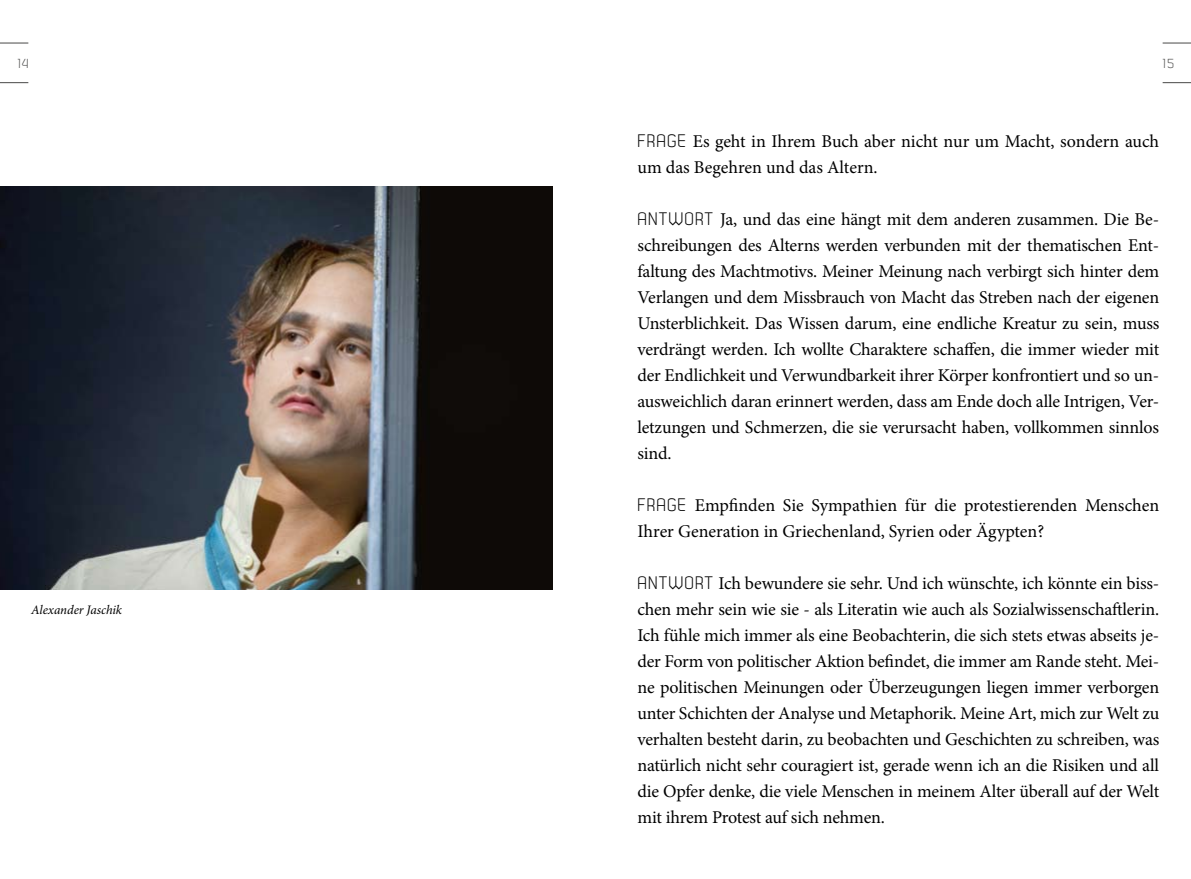
<style>
.page{position:relative;width:1191px;height:879px;background:#fff}
.page>*{position:absolute;margin:0;border:0;box-sizing:border-box;transform-origin:0 0}
.t1{font:18px/26px "Minion Pro";letter-spacing:-.005em;color:#000}
.t2{font:italic 13px "Minion Pro";letter-spacing:-.005em;color:#000}
.t3{font:13px "Dekar Special";color:#494948}
.s1{font-family:"Dekar Special"}
</style>
<div class="page">
<svg style="left:1162px;top:82px;width:29px;height:1px"></svg>
<svg style="left:1162px;top:43px;width:29px;height:1px"></svg>
<img style="left:0;top:187px;width:553px;height:402px">
<svg style="left:0;top:43px;width:28px;height:1px"></svg>
<svg style="left:0;top:82px;width:28px;height:1px"></svg>
<p class="t3" style="left:17px;top:57px;width:13px">14</p>
<p class="t2" style="left:31px;top:601px;width:92px">Alexander Jaschik</p>
<p class="t3" style="left:1162px;top:57px;width:13px">15</p>
<p class="t1" style="left:637px;top:128px;width:523px"><span class="s1">FRAG E</span> Es geht in Ihrem Buch aber nicht nur um Macht, sondern auch um das Begehren und das Altern.</p>
<p class="t1" style="left:637px;top:206px;width:523px;text-align:justify"><span class="s1">ANTW ORT</span> Ja, und das eine hängt mit dem anderen zusammen. Die Be&shy;schreibungen des Alterns werden verbunden mit der thematischen Ent&shy;faltung des Machtmotivs. Meiner Meinung nach verbirgt sich hinter dem Verlangen und dem Missbrauch von Macht das Streben nach der eigenen Unsterblichkeit. Das Wissen darum, eine endliche Kreatur zu sein, muss verdrängt werden. Ich wollte Charaktere schaffen, die immer wieder mit der Endlichkeit und Verwundbarkeit ihrer Körper konfrontiert und so un&shy;ausweichlich daran erinnert werden, dass am Ende doch alle Intrigen, Ver&shy;letzungen und Schmerzen, die sie verursacht haben, vollkommen sinnlos sind.</p>
<p class="t1" style="left:637px;top:492px;width:523px"><span class="s1">FRAG E</span> Empfinden Sie Sympathien für die protestierenden Menschen<br>Ihrer Generation in Griechenland, Syrien oder Ägypten?</p>
<p class="t1" style="left:637px;top:570px;width:523px;text-align:justify"><span class="s1">ANTW ORT</span> Ich bewundere sie sehr. Und ich wünschte, ich könnte ein biss&shy;chen mehr sein wie sie - als Literatin wie auch als Sozialwissenschaftlerin.<br>Ich fühle mich immer als eine Beobachterin, die sich stets etwas abseits je&shy;der Form von politischer Aktion befindet, die immer am Rande steht. Mei&shy;ne politischen Meinungen oder Überzeugungen liegen immer verborgen unter Schichten der Analyse und Metaphorik. Meine Art, mich zur Welt zu verhalten besteht darin, zu beobachten und Geschichten zu schreiben, was natürlich nicht sehr couragiert ist, gerade wenn ich an die Risiken und all die Opfer denke, die viele Menschen in meinem Alter überall auf der Welt mit ihrem Protest auf sich nehmen.</p>
</div>
